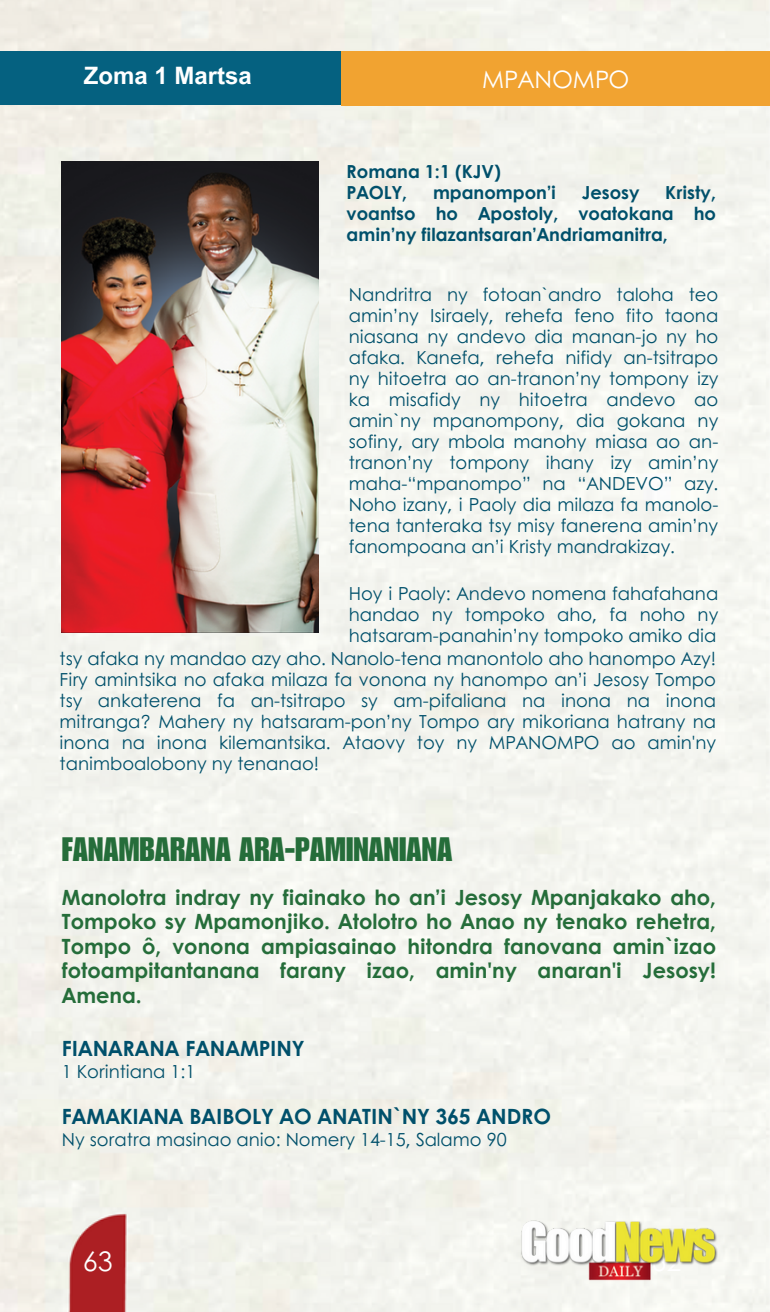
<style>
.page{position:relative;width:770px;height:1312px;background:#fff}
.page>*{position:absolute;margin:0;border:0;box-sizing:border-box;transform-origin:0 0}
.t1{font:33px "Impact LT Std";color:#256d3a}
.t2{font:27px "Century Gothic";color:#fff}
.t3{font:700 24px "Arial MT Pro";color:#fff}
.t4{font:24px "Century Gothic";color:#fff}
.t5{font:700 21px/24.6px "Century Gothic";color:#256d3a;text-align:justify}
.t6{font:700 21px "Century Gothic";color:#00506b}
.t7{font:18px/21px "Century Gothic";color:#00506b;text-align:justify}
.t8{font:700 18px/21px "Century Gothic";color:#00506b;text-align:justify}
</style>
<div class="page">
<img style="left:0;top:0;width:770px;height:1312px">
<div style="left:0;top:51px;width:343px;height:54px;background:#056180"></div>
<div style="left:341px;top:51px;width:429px;height:55px;background:#f1a331"></div>
<img style="left:62px;top:162px;width:256px;height:470px">
<img style="left:517px;top:1220px;width:200px;height:62px">
<p class="t3" style="left:84px;top:67px;width:170px">Zoma 1 Martsa</p>
<p class="t4" style="left:482px;top:61px;width:149px">MPANOMPO</p>
<p class="t8" style="left:346px;top:160px;width:156px">Romana 1:1 (KJV)</p>
<p class="t8" style="left:346px;top:181px;width:62px">PAOLY,</p>
<p class="t8" style="left:433px;top:181px;width:124px">mpanompon’i</p>
<p class="t8" style="left:581px;top:181px;width:59px">Jesosy</p>
<p class="t8" style="left:346px;top:181px;width:371px;text-indent:318px">Kristy, voantso ho Apostoly, voatokana ho amin’ny filazantsaran’Andriamanitra,</p>
<p class="t7" style="left:349px;top:283px;width:371px">Nandritra ny fotoan`andro taloha teo amin’ny Isiraely, rehefa feno fito taona niasana ny andevo dia manan-jo ny ho afaka. Kanefa, rehefa nifidy an-tsitrapo ny hitoetra ao an-tranon’ny tompony izy ka misafidy ny hitoetra andevo ao amin`ny mpanompony, dia gokana ny sofiny, ary mbola manohy miasa ao an&shy;tranon’ny tompony ihany izy amin’ny maha-“mpanompo” na “ANDEVO” azy.<br>Noho izany, i Paoly dia milaza fa manolo&shy;tena tanteraka tsy misy fanerena amin’ny fanompoana an’i Kristy mandrakizay.</p>
<p class="t7" style="left:349px;top:582px;width:371px">Hoy i Paoly: Andevo nomena fahafahana handao ny tompoko aho, fa noho ny hatsaram-panahin’ny tompoko amiko dia</p>
<p class="t7" style="left:60px;top:647px;width:658px">tsy afaka ny mandao azy aho. Nanolo-tena manontolo aho hanompo Azy!<br>Firy amintsika no afaka milaza fa vonona ny hanompo an’i Jesosy Tompo tsy ankaterena fa an-tsitrapo sy am-pifaliana na inona na inona mitranga? Mahery ny hatsaram-pon’ny Tompo ary mikoriana hatrany na inona na inona kilemantsika. Ataovy toy ny MPANOMPO ao amin'ny tanimboalobony ny tenanao!</p>
<p class="t1" style="left:62px;top:837px;width:392px">FANAMBARANA ARA-PAMINANIANA</p>
<p class="t5" style="left:62px;top:884px;width:655px">Manolotra indray ny fiainako ho an’i Jesosy Mpanjakako aho, Tompoko sy Mpamonjiko. Atolotro ho Anao ny tenako rehetra, Tompo ô, vonona ampiasainao hitondra fanovana amin`izao fotoampitantanana farany izao, amin'ny anaran'i Jesosy!<br>Amena.</p>
<p class="t6" style="left:62px;top:1033px;width:244px">FIANARANA FANAMPINY</p>
<p class="t7" style="left:62px;top:1060px;width:135px">1 Korintiana 1:1</p>
<p class="t6" style="left:62px;top:1100px;width:490px">FAMAKIANA BAIBOLY AO ANATIN`NY 365 ANDRO</p>
<p class="t7" style="left:62px;top:1128px;width:446px">Ny soratra masinao anio: Nomery 14-15, Salamo 90</p>
<p class="t2" style="left:83px;top:1241px;width:31px">63</p>
</div>
